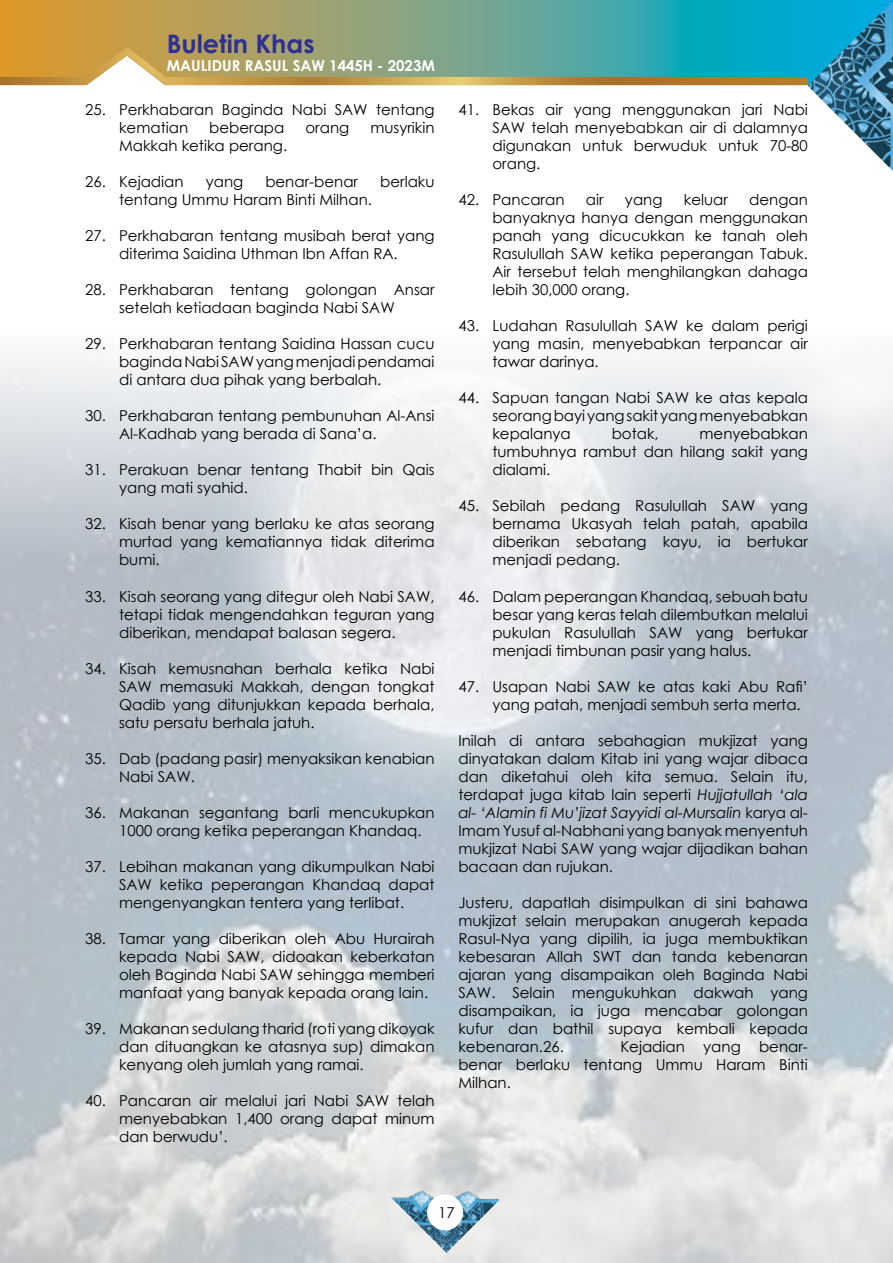
<style>
.page{position:relative;width:893px;height:1263px;background:#fff}
.page>*{position:absolute;margin:0;border:0;box-sizing:border-box;transform-origin:0 0}
.t1{font:700 25.5px "Century Gothic";color:#2e3092}
.t2{font:15px/18px "Century Gothic";color:#000;text-align:justify}
.t3{font:700 15px "Century Gothic";color:#fff}
.s1{font-style:italic}
</style>
<div class="page">
<img style="left:0;top:85px;width:893px;height:1178px">
<svg style="left:0;top:0;width:893px;height:85px;background:#6ca08a"></svg>
<svg style="left:0;top:47px;width:808px;height:38px;background:#8ba279"></svg>
<div style="left:427px;top:1194px;width:36px;height:36px;background:#fff;border-radius:50%"></div>
<h1 class="t1" style="left:167px;top:25px;width:149px">Buletin Khas</h1>
<p class="t3" style="left:167px;top:54px;width:270px">MAULIDUR RASUL SAW 1445H - 2023M</p>
<p class="t2" style="left:119px;top:101px;width:317px;text-indent:-34px">25. Perkhabaran Baginda Nabi SAW tentang kematian</p>
<p class="t2" style="left:209px;top:119px;width:77px">beberapa</p>
<p class="t2" style="left:305px;top:119px;width:45px">orang</p>
<p class="t2" style="left:370px;top:119px;width:66px">musyrikin</p>
<p class="t2" style="left:119px;top:137px;width:170px">Makkah ketika perang.</p>
<p class="t2" style="left:85px;top:173px;width:100px">26. Kejadian</p>
<p class="t2" style="left:206px;top:173px;width:39px">yang</p>
<p class="t2" style="left:265px;top:173px;width:94px">benar-benar</p>
<p class="t2" style="left:380px;top:173px;width:56px">berlaku</p>
<p class="t2" style="left:119px;top:191px;width:254px">tentang Ummu Haram Binti Milhan.</p>
<p class="t2" style="left:85px;top:227px;width:351px;text-align:center">27. Perkhabaran tentang musibah berat yang diterima Saidina Uthman Ibn Affan RA.</p>
<p class="t2" style="left:85px;top:281px;width:351px;text-align:center">28. Perkhabaran tentang golongan Ansar setelah ketiadaan baginda Nabi SAW</p>
<p class="t2" style="left:119px;top:335px;width:317px;text-indent:-34px">29. Perkhabaran tentang Saidina Hassan cucu baginda Nabi SAW yang menjadi pendamai di antara dua pihak yang berbalah.</p>
<p class="t2" style="left:119px;top:407px;width:317px;text-indent:-34px">30. Perkhabaran tentang pembunuhan Al-Ansi<br>Al-Kadhab yang berada di Sana’a.</p>
<p class="t2" style="left:119px;top:461px;width:317px;text-indent:-34px">31. Perakuan benar tentang Thabit bin Qais yang mati syahid.</p>
<p class="t2" style="left:119px;top:515px;width:317px;text-indent:-34px">32. Kisah benar yang berlaku ke atas seorang murtad yang kematiannya tidak diterima bumi.</p>
<p class="t2" style="left:119px;top:587px;width:317px;text-indent:-34px">33. Kisah seorang yang ditegur oleh Nabi SAW, tetapi tidak mengendahkan teguran yang diberikan, mendapat balasan segera.</p>
<p class="t2" style="left:119px;top:659px;width:317px;text-indent:-34px">34. Kisah kemusnahan berhala ketika Nabi SAW memasuki Makkah, dengan tongkat Qadib yang ditunjukkan kepada berhala, satu persatu berhala jatuh.</p>
<p class="t2" style="left:119px;top:749px;width:317px;text-indent:-34px">35. Dab (padang pasir) menyaksikan kenabian<br>Nabi SAW.</p>
<p class="t2" style="left:119px;top:803px;width:317px;text-indent:-34px">36. Makanan segantang barli mencukupkan<br>1000 orang ketika peperangan Khandaq.</p>
<p class="t2" style="left:119px;top:857px;width:317px;text-indent:-34px">37. Lebihan makanan yang dikumpulkan Nabi SAW ketika peperangan Khandaq dapat mengenyangkan tentera yang terlibat.</p>
<p class="t2" style="left:119px;top:929px;width:317px;text-indent:-34px">38. Tamar yang diberikan oleh Abu Hurairah kepada Nabi SAW, didoakan keberkatan oleh Baginda Nabi SAW sehingga memberi manfaat yang banyak kepada orang lain.</p>
<p class="t2" style="left:119px;top:1019px;width:317px;text-indent:-34px">39. Makanan sedulang tharid (roti yang dikoyak dan dituangkan ke atasnya sup) dimakan kenyang oleh jumlah yang ramai.</p>
<p class="t2" style="left:119px;top:1091px;width:317px;text-indent:-34px">40. Pancaran air melalui jari Nabi SAW telah menyebabkan 1,400 orang dapat minum dan berwudu’.</p>
<p class="t2" style="left:492px;top:101px;width:317px;text-indent:-34px">41. Bekas air yang menggunakan jari Nabi SAW telah menyebabkan air di dalamnya digunakan untuk berwuduk untuk 70-80 orang.</p>
<p class="t2" style="left:458px;top:191px;width:108px">42. Pancaran</p>
<p class="t2" style="left:586px;top:191px;width:19px">air</p>
<p class="t2" style="left:625px;top:191px;width:39px">yang</p>
<p class="t2" style="left:684px;top:191px;width:46px">keluar</p>
<p class="t2" style="left:492px;top:191px;width:317px;text-indent:257px">dengan banyaknya hanya dengan menggunakan panah yang dicucukkan ke tanah oleh Rasulullah SAW ketika peperangan Tabuk.<br>Air tersebut telah menghilangkan dahaga lebih 30,000 orang.</p>
<p class="t2" style="left:492px;top:317px;width:317px;text-indent:-34px">43. Ludahan Rasulullah SAW ke dalam perigi yang masin, menyebabkan terpancar air tawar darinya.</p>
<p class="t2" style="left:492px;top:389px;width:317px;text-indent:-34px">44. Sapuan tangan Nabi SAW ke atas kepala seorang bayi yang sakit yang menyebabkan kepalanya</p>
<p class="t2" style="left:492px;top:425px;width:317px;text-indent:207px">menyebabkan tumbuhnya rambut dan hilang sakit yang dialami.</p>
<p class="t2" style="left:492px;top:497px;width:317px;text-indent:-34px">45. Sebilah pedang Rasulullah SAW yang bernama Ukasyah telah patah, apabila diberikan sebatang kayu, ia bertukar menjadi pedang.</p>
<p class="t2" style="left:492px;top:587px;width:317px;text-indent:-34px">46. Dalam peperangan Khandaq, sebuah batu besar yang keras telah dilembutkan melalui pukulan Rasulullah SAW yang bertukar menjadi timbunan pasir yang halus.</p>
<p class="t2" style="left:492px;top:677px;width:317px;text-indent:-34px">47. Usapan Nabi SAW ke atas kaki Abu Rafi’ yang patah, menjadi sembuh serta merta.</p>
<p class="t2" style="left:458px;top:731px;width:351px">Inilah di antara sebahagian mukjizat yang dinyatakan dalam Kitab ini yang wajar dibaca dan diketahui oleh kita semua. Selain itu, terdapat juga kitab lain seperti <span class="s1">Hujjatullah ‘ala al- ‘Alamin fi Mu’jizat Sayyidi al-Mursalin</span> karya al-Imam Yusuf al-Nabhani yang banyak menyentuh mukjizat Nabi SAW yang wajar dijadikan bahan bacaan dan rujukan.</p>
<p class="t2" style="left:458px;top:893px;width:351px">Justeru, dapatlah disimpulkan di sini bahawa mukjizat selain merupakan anugerah kepada Rasul-Nya yang dipilih, ia juga membuktikan kebesaran Allah SWT dan tanda kebenaran ajaran yang disampaikan oleh Baginda Nabi SAW. Selain mengukuhkan dakwah yang disampaikan, ia juga mencabar golongan kufur dan bathil supaya kembali kepada kebenaran.26.</p>
<p class="t2" style="left:612px;top:425px;width:49px">botak,</p>
<p class="t2" style="left:458px;top:1037px;width:351px;text-indent:162px">Kejadian yang benar&shy;benar berlaku tentang Ummu Haram Binti Milhan.</p>
<p class="t2" style="left:438px;top:1203px;width:18px">17</p>
</div>
